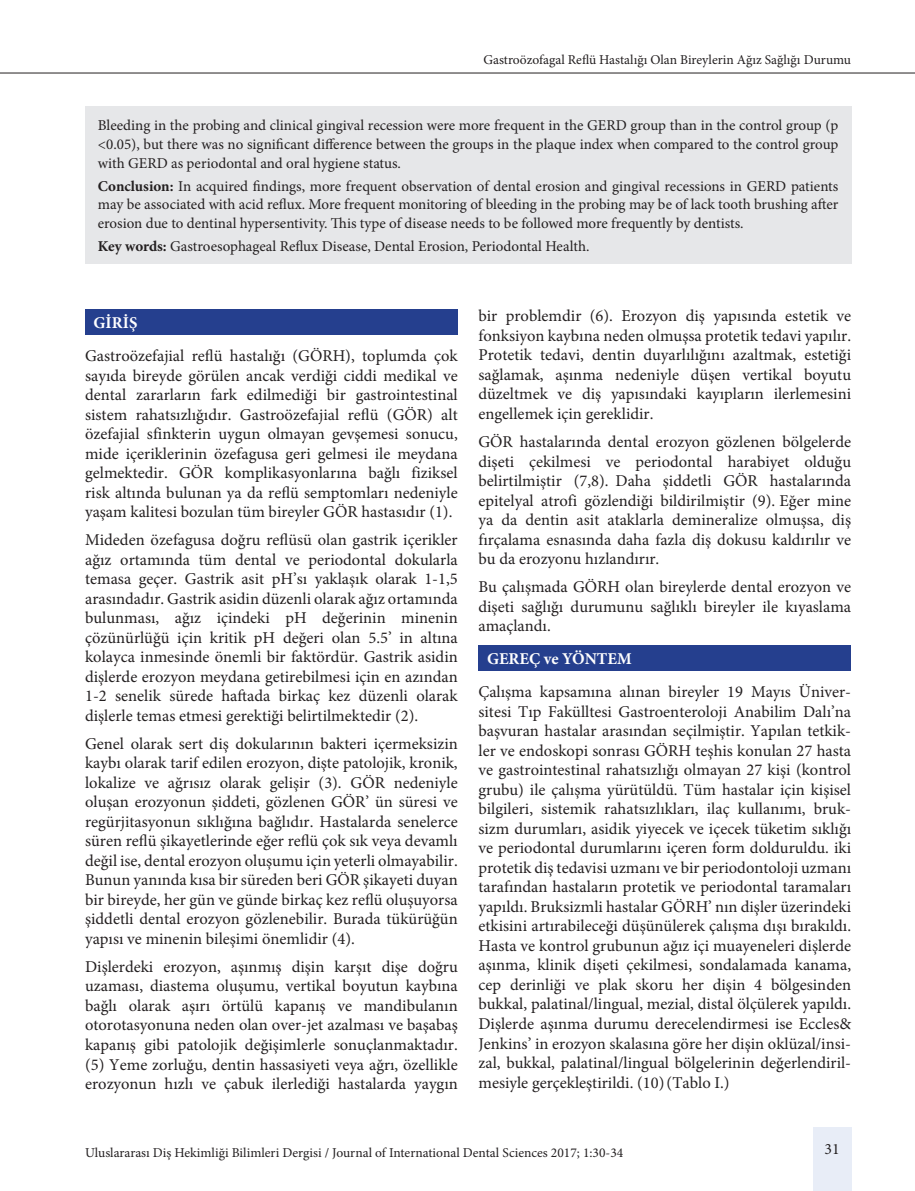
<style>
.page{position:relative;width:915px;height:1191px;background:#fff}
.page>*{position:absolute;margin:0;border:0;box-sizing:border-box;transform-origin:0 0}
.t1{font:16.5px/19.5px "Minion Pro";color:#231f20;text-align:justify}
.t2{font:700 16.5px "Minion Pro";color:#fff}
.t3{font:15.75px "Minion Pro";color:#231f20}
.t4{font:15px/18.8px "Minion Pro";color:#231f20;text-align:justify}
.t5{font:13.5px "Minion Pro";color:#231f20}
.s1{font-weight:700}
</style>
<div class="page">
<div style="left:812px;top:1127px;width:38px;height:64px;background:#e8edf7"></div>
<hr style="left:0;top:73px;width:914px;height:1px;background:#231f20">
<div style="left:478px;top:645px;width:372px;height:26px;background:#253f8e"></div>
<div style="left:85px;top:309px;width:372px;height:26px;background:#253f8e"></div>
<div style="left:85px;top:106px;width:765px;height:158px;background:#e6e7e9"></div>
<p class="t5" style="left:483px;top:50px;width:369px">Gastroözofagal Reflü Hastalığı Olan Bireylerin Ağız Sağlığı Durumu</p>
<p class="t4" style="left:98px;top:116px;width:741px">Bleeding in the probing and clinical gingival recession were more frequent in the GERD group than in the control group (p &lt;0.05), but there was no significant difference between the groups in the plaque index when compared to the control group with GERD as periodontal and oral hygiene status.</p>
<p class="t4" style="left:98px;top:176px;width:741px"><span class="s1">Conclusion:</span> In acquired findings, more frequent observation of dental erosion and gingival recessions in GERD patients may be associated with acid reflux. More frequent monitoring of bleeding in the probing may be of lack tooth brushing after erosion due to dentinal hypersentivity. This type of disease needs to be followed more frequently by dentists.</p>
<p class="t4" style="left:98px;top:237px;width:493px"><span class="s1">Key words:</span> Gastroesophageal Reflux Disease, Dental Erosion, Periodontal Health.</p>
<p class="t2" style="left:94px;top:311px;width:45px">GİRİŞ</p>
<p class="t1" style="left:85px;top:346px;width:374px">Gastroözefajial reflü hastalığı (GÖRH), toplumda çok sayıda bireyde görülen ancak verdiği ciddi medikal ve dental zararların fark edilmediği bir gastrointestinal sistem rahatsızlığıdır. Gastroözefajial reflü (GÖR) alt özefajial sfinkterin uygun olmayan gevşemesi sonucu, mide içeriklerinin özefagusa geri gelmesi ile meydana gelmektedir. GÖR komplikasyonlarına bağlı fiziksel risk altında bulunan ya da reflü semptomları nedeniyle yaşam kalitesi bozulan tüm bireyler GÖR hastasıdır (1).</p>
<p class="t1" style="left:85px;top:530px;width:374px">Mideden özefagusa doğru reflüsü olan gastrik içerikler ağız ortamında tüm dental ve periodontal dokularla temasa geçer. Gastrik asit pH’sı yaklaşık olarak 1-1,5 arasındadır. Gastrik asidin düzenli olarak ağız ortamında bulunması, ağız içindeki pH değerinin minenin çözünürlüğü için kritik pH değeri olan 5.5’ in altına kolayca inmesinde önemli bir faktördür. Gastrik asidin dişlerde erozyon meydana getirebilmesi için en azından 1-2 senelik sürede haftada birkaç kez düzenli olarak dişlerle temas etmesi gerektiği belirtilmektedir (2).</p>
<p class="t1" style="left:85px;top:734px;width:374px">Genel olarak sert diş dokularının bakteri içermeksizin kaybı olarak tarif edilen erozyon, dişte patolojik, kronik, lokalize ve ağrısız olarak gelişir (3). GÖR nedeniyle oluşan erozyonun şiddeti, gözlenen GÖR’ ün süresi ve regürjitasyonun sıklığına bağlıdır. Hastalarda senelerce süren reflü şikayetlerinde eğer reflü çok sık veya devamlı değil ise, dental erozyon oluşumu için yeterli olmayabilir.<br>Bunun yanında kısa bir süreden beri GÖR şikayeti duyan bir bireyde, her gün ve günde birkaç kez reflü oluşuyorsa şiddetli dental erozyon gözlenebilir. Burada tükürüğün yapısı ve minenin bileşimi önemlidir (4).</p>
<p class="t1" style="left:85px;top:957px;width:374px">Dişlerdeki erozyon, aşınmış dişin karşıt dişe doğru uzaması, diastema oluşumu, vertikal boyutun kaybına bağlı olarak aşırı örtülü kapanış ve mandibulanın otorotasyonuna neden olan over-jet azalması ve başabaş kapanış gibi patolojik değişimlerle sonuçlanmaktadır. (5) Yeme zorluğu, dentin hassasiyeti veya ağrı, özellikle erozyonun hızlı ve çabuk ilerlediği hastalarda yaygın</p>
<p class="t1" style="left:478px;top:306px;width:374px">bir problemdir (6). Erozyon diş yapısında estetik ve fonksiyon kaybına neden olmuşsa protetik tedavi yapılır.<br>Protetik tedavi, dentin duyarlılığını azaltmak, estetiği sağlamak, aşınma nedeniyle düşen vertikal boyutu düzeltmek ve diş yapısındaki kayıpların ilerlemesini engellemek için gereklidir.</p>
<p class="t1" style="left:478px;top:432px;width:374px">GÖR hastalarında dental erozyon gözlenen bölgelerde dişeti çekilmesi ve periodontal harabiyet olduğu belirtilmiştir (7,8). Daha şiddetli GÖR hastalarında epitelyal atrofi gözlendiği bildirilmiştir (9). Eğer mine ya da dentin asit ataklarla demineralize olmuşsa, diş fırçalama esnasında daha fazla diş dokusu kaldırılır ve bu da erozyonu hızlandırır.</p>
<p class="t1" style="left:478px;top:577px;width:374px">Bu çalışmada GÖRH olan bireylerde dental erozyon ve dişeti sağlığı durumunu sağlıklı bireyler ile kıyaslama amaçlandı.</p>
<p class="t2" style="left:487px;top:647px;width:146px">GEREÇ ve YÖNTEM</p>
<p class="t1" style="left:478px;top:682px;width:374px">Çalışma kapsamına alınan bireyler 19 Mayıs Üniver&shy;sitesi Tıp Fakülltesi Gastroenteroloji Anabilim Dalı’na başvuran hastalar arasından seçilmiştir. Yapılan tetkik&shy;ler ve endoskopi sonrası GÖRH teşhis konulan 27 hasta ve gastrointestinal rahatsızlığı olmayan 27 kişi (kontrol grubu) ile çalışma yürütüldü. Tüm hastalar için kişisel bilgileri, sistemik rahatsızlıkları, ilaç kullanımı, bruk&shy;sizm durumları, asidik yiyecek ve içecek tüketim sıklığı ve periodontal durumlarını içeren form dolduruldu. iki protetik diş tedavisi uzmanı ve bir periodontoloji uzmanı tarafından hastaların protetik ve periodontal taramaları yapıldı. Bruksizmli hastalar GÖRH’ nın dişler üzerindeki etkisini artırabileceği düşünülerek çalışma dışı bırakıldı.<br>Hasta ve kontrol grubunun ağız içi muayeneleri dişlerde aşınma, klinik dişeti çekilmesi, sondalamada kanama, cep derinliği ve plak skoru her dişin 4 bölgesinden bukkal, palatinal/lingual, mezial, distal ölçülerek yapıldı.<br>Dişlerde aşınma durumu derecelendirmesi ise Eccles&amp; Jenkins’ in erozyon skalasına göre her dişin oklüzal/insi&shy;zal, bukkal, palatinal/lingual bölgelerinin değerlendiril&shy;mesiyle gerçekleştirildi. (10)(Tablo I.)</p>
<p class="t5" style="left:85px;top:1143px;width:539px">Uluslararası Diş Hekimliği Bilimleri Dergisi / Journal of International Dental Sciences 2017; 1:30-34</p>
<p class="t3" style="left:824px;top:1138px;width:17px">31</p>
</div>
